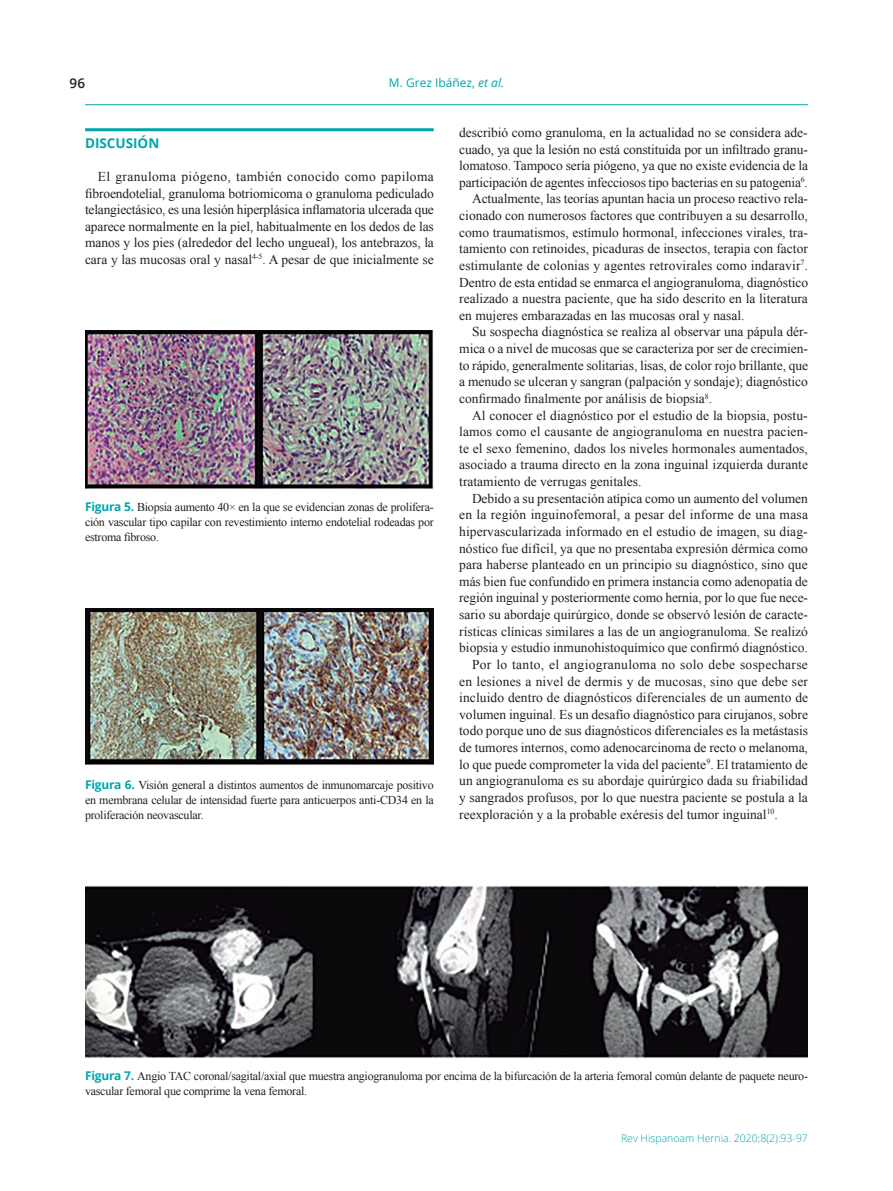
<style>
.page{position:relative;width:893px;height:1191px;background:#fff}
.page>*{position:absolute;margin:0;border:0;box-sizing:border-box;transform-origin:0 0}
.t1{font:13.5px/16.5px "Times New Roman";color:#231f20;text-align:justify}
.t2{font:13.5px "Times New Roman";letter-spacing:.025em;color:#231f20}
.t3{font:700 13.5px "Open Sans";color:#00a5aa}
.t4{font:600 13.5px "Open Sans";color:#231f20}
.t5{font:12px/15px "Times New Roman";letter-spacing:-.02em;color:#231f20;text-align:justify}
.t6{font:12px "Open Sans";color:#00a5aa}
.t7{font:300 10.5px "Open Sans";color:#00a5aa}
.s1{font-style:italic}
.s2{font-family:"Open Sans";font-weight:700;color:#00a5aa}
</style>
<div class="page">
<hr style="left:85px;top:104px;width:723px;height:1px;background:#00a5aa">
<hr style="left:85px;top:128px;width:349px;height:3px;background:#00a5aa">
<img style="left:85px;top:331px;width:349px;height:158px">
<img style="left:85px;top:608px;width:349px;height:157px">
<img style="left:85px;top:885px;width:723px;height:173px">
<p class="t4" style="left:70px;top:74px;width:17px">96</p>
<p class="t6" style="left:389px;top:75px;width:117px">M. Grez Ibáñez, <span class="s1">et al.</span></p>
<p class="t3" style="left:85px;top:134px;width:76px">DISCUSIÓN</p>
<p class="t1" style="left:85px;top:168px;width:350px;text-indent:13px">El granuloma piógeno, también conocido como papiloma fibroendotelial, granuloma botriomicoma o granuloma pediculado telangiectásico, es una lesión hiperplásica inflamatoria ulcerada que aparece normalmente en la piel, habitualmente en los dedos de las manos y los pies (alrededor del lecho ungueal), los antebrazos, la cara y las mucosas oral y nasal<sup>4-5</sup>. A pesar de que inicialmente se</p>
<p class="t5" style="left:85px;top:499px;width:350px"><span class="s2">Figura 5.</span> Biopsia aumento 40× en la que se evidencian zonas de prolifera&shy;ción vascular tipo capilar con revestimiento interno endotelial rodeadas por estroma fibroso.</p>
<p class="t5" style="left:85px;top:777px;width:350px"><span class="s2">Figura 6.</span> Visión general a distintos aumentos de inmunomarcaje positivo en membrana celular de intensidad fuerte para anticuerpos anti-CD34 en la proliferación neovascular.</p>
<p class="t1" style="left:459px;top:124px;width:350px">describió como granuloma, en la actualidad no se considera ade-</p>
<p class="t1" style="left:459px;top:141px;width:350px">cuado, ya que la lesión no está constituida por un infiltrado granu-</p>
<p class="t1" style="left:459px;top:157px;width:350px">lomatoso. Tampoco sería piógeno, ya que no existe evidencia de la</p>
<p class="t1" style="left:459px;top:174px;width:350px">participación de agentes infecciosos tipo bacterias en su patogenia<sup>6</sup>.</p>
<p class="t1" style="left:472px;top:190px;width:338px">Actualmente, las teorías apuntan hacia un proceso reactivo rela-</p>
<p class="t1" style="left:459px;top:207px;width:350px">cionado con numerosos factores que contribuyen a su desarrollo,</p>
<p class="t1" style="left:459px;top:224px;width:350px">como traumatismos, estímulo hormonal, infecciones virales, tra-</p>
<p class="t1" style="left:459px;top:240px;width:350px">tamiento con retinoides, picaduras de insectos, terapia con factor</p>
<p class="t1" style="left:459px;top:257px;width:350px">estimulante de colonias y agentes retrovirales como indaravir<sup>7</sup>.</p>
<p class="t1" style="left:459px;top:274px;width:350px">Dentro de esta entidad se enmarca el angiogranuloma, diagnóstico</p>
<p class="t1" style="left:459px;top:290px;width:350px">realizado a nuestra paciente, que ha sido descrito en la literatura</p>
<p class="t1" style="left:459px;top:307px;width:287px">en mujeres embarazadas en las mucosas oral y nasal.</p>
<p class="t1" style="left:472px;top:323px;width:337px">Su sospecha diagnóstica se realiza al observar una pápula dér-</p>
<p class="t1" style="left:459px;top:340px;width:350px">mica o a nivel de mucosas que se caracteriza por ser de crecimien-</p>
<p class="t1" style="left:459px;top:357px;width:350px">to rápido, generalmente solitarias, lisas, de color rojo brillante, que</p>
<p class="t1" style="left:459px;top:373px;width:350px">a menudo se ulceran y sangran (palpación y sondaje); diagnóstico</p>
<p class="t1" style="left:459px;top:390px;width:254px">confirmado finalmente por análisis de biopsia<sup>8</sup>.</p>
<p class="t1" style="left:472px;top:406px;width:337px">Al conocer el diagnóstico por el estudio de la biopsia, postu-</p>
<p class="t1" style="left:459px;top:423px;width:350px">lamos como el causante de angiogranuloma en nuestra pacien-</p>
<p class="t1" style="left:459px;top:440px;width:350px">te el sexo femenino, dados los niveles hormonales aumentados,</p>
<p class="t1" style="left:459px;top:456px;width:350px">asociado a trauma directo en la zona inguinal izquierda durante</p>
<p class="t1" style="left:459px;top:473px;width:184px">tratamiento de verrugas genitales.</p>
<p class="t1" style="left:472px;top:490px;width:337px">Debido a su presentación atípica como un aumento del volumen</p>
<p class="t1" style="left:459px;top:506px;width:350px">en la región inguinofemoral, a pesar del informe de una masa</p>
<p class="t1" style="left:459px;top:523px;width:350px">hipervascularizada informado en el estudio de imagen, su diag-</p>
<p class="t1" style="left:459px;top:539px;width:350px">nóstico fue difícil, ya que no presentaba expresión dérmica como</p>
<p class="t1" style="left:459px;top:556px;width:350px">para haberse planteado en un principio su diagnóstico, sino que</p>
<p class="t1" style="left:459px;top:573px;width:350px">más bien fue confundido en primera instancia como adenopatía de</p>
<p class="t1" style="left:459px;top:589px;width:350px">región inguinal y posteriormente como hernia, por lo que fue nece-</p>
<p class="t1" style="left:459px;top:606px;width:350px">sario su abordaje quirúrgico, donde se observó lesión de caracte-</p>
<p class="t1" style="left:459px;top:623px;width:350px">rísticas clínicas similares a las de un angiogranuloma. Se realizó</p>
<p class="t1" style="left:459px;top:639px;width:350px">biopsia y estudio inmunohistoquímico que confirmó diagnóstico.</p>
<p class="t2" style="left:472px;top:655px;width:337px">Por lo tanto, el angiogranuloma no solo debe sospecharse</p>
<p class="t1" style="left:459px;top:672px;width:350px">en lesiones a nivel de dermis y de mucosas, sino que debe ser</p>
<p class="t1" style="left:459px;top:689px;width:350px">incluido dentro de diagnósticos diferenciales de un aumento de</p>
<p class="t1" style="left:459px;top:706px;width:350px">volumen inguinal. Es un desafío diagnóstico para cirujanos, sobre</p>
<p class="t1" style="left:459px;top:722px;width:350px">todo porque uno de sus diagnósticos diferenciales es la metástasis</p>
<p class="t1" style="left:459px;top:739px;width:350px">de tumores internos, como adenocarcinoma de recto o melanoma,</p>
<p class="t1" style="left:459px;top:755px;width:350px">lo que puede comprometer la vida del paciente<sup>9</sup>. El tratamiento de</p>
<p class="t1" style="left:459px;top:772px;width:350px">un angiogranuloma es su abordaje quirúrgico dada su friabilidad</p>
<p class="t1" style="left:459px;top:789px;width:350px">y sangrados profusos, por lo que nuestra paciente se postula a la</p>
<p class="t1" style="left:459px;top:805px;width:320px">reexploración y a la probable exéresis del tumor inguinal<sup>10</sup>.</p>
<p class="t5" style="left:85px;top:1068px;width:724px"><span class="s2">Figura 7.</span> Angio TAC coronal/sagital/axial que muestra angiogranuloma por encima de la bifurcación de la arteria femoral común delante de paquete neuro&shy;vascular femoral que comprime la vena femoral.</p>
<p class="t7" style="left:621px;top:1130px;width:188px">Rev Hispanoam Hernia. 2020;8(2):93-97</p>
</div>
